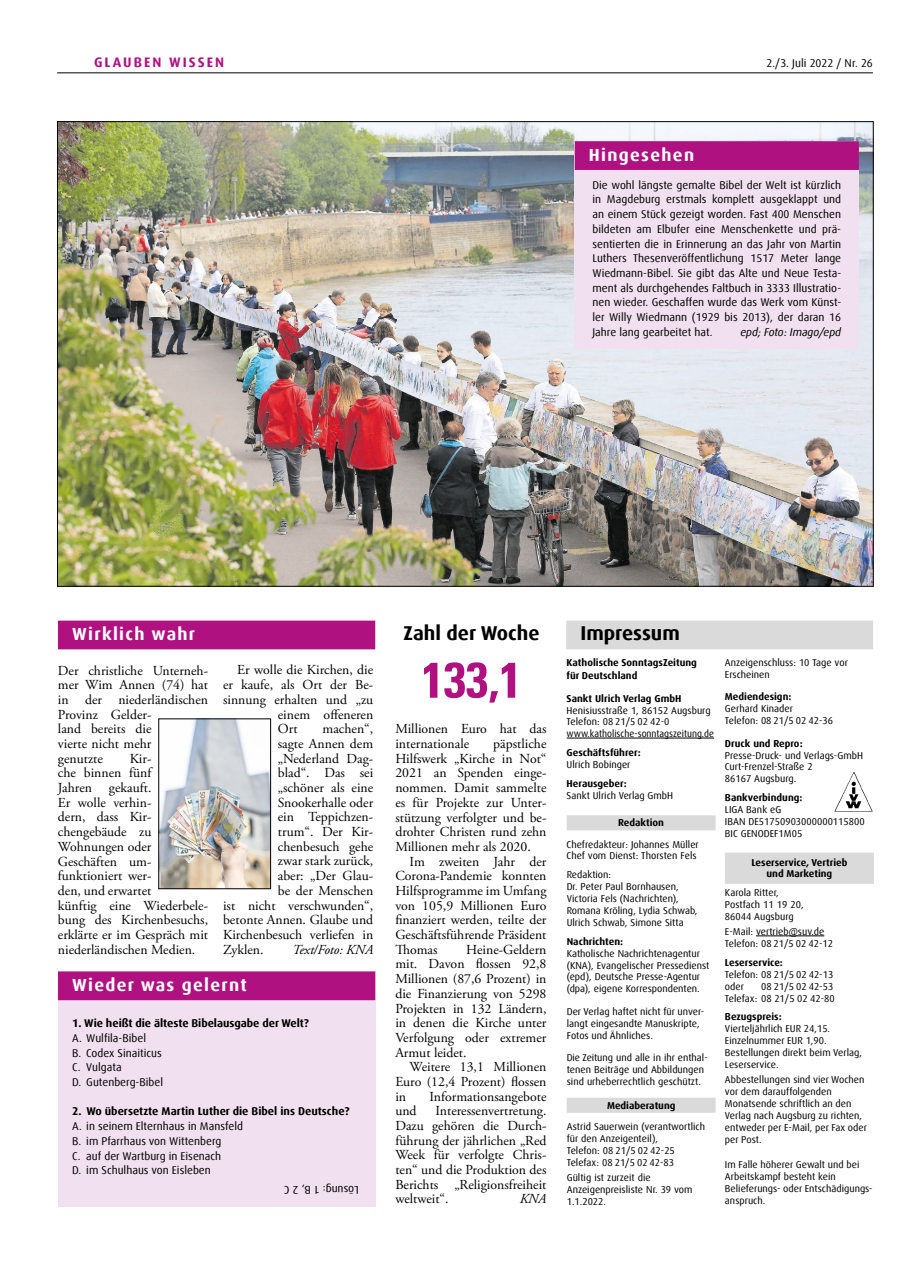
<style>
.page{position:relative;width:908px;height:1276px;background:#fff}
.page>*{position:absolute;margin:0;border:0;box-sizing:border-box;transform-origin:0 0}
.t1{font:700 condensed 50px "Univers LT Std";color:#af1280}
.t2{font:700 20px "Dax Offc Pro";color:#000}
.t3{font:700 17.5px "Dax Offc Pro";letter-spacing:.075em;color:#fff}
.t4{font:13.75px/14.6px "Adobe Garamond Pro";color:#000;text-align:justify}
.t5{font:italic 13.75px "Adobe Garamond Pro";color:#000}
.t6{font:700 13.75px "Dax Offc Pro";letter-spacing:.15em;color:#af1280}
.t7{font:11.25px/14.8px "Dax Offc Pro";color:#000}
.t8{font:700 11.25px "Dax Offc Pro";letter-spacing:-.005em;color:#000}
.t9{font:italic 11.25px "Dax Offc Pro";letter-spacing:-.005em;color:#000}
.t10{font:10px/11.9px "Dax Offc Pro";color:#000}
.t11{font:700 10px/12.5px "Dax Offc Pro";color:#000}
</style>
<div class="page">
<div style="left:58px;top:620px;width:317px;height:29px;background:#af1280"></div>
<div style="left:58px;top:971px;width:317px;height:235px;background:#f1e1f0"></div>
<div style="left:58px;top:971px;width:317px;height:29px;background:#af1280"></div>
<img style="left:160px;top:720px;width:108px;height:167px">
<div style="left:158px;top:718px;width:112px;height:171px;border:1px solid #000"></div>
<img style="left:59px;top:123px;width:812px;height:461px">
<div style="left:574px;top:141px;width:284px;height:208px;background:#f1e1f0"></div>
<div style="left:574px;top:141px;width:284px;height:29px;background:#af1280"></div>
<hr style="left:57px;top:73px;width:815px;height:1px;background:#000">
<hr style="left:566px;top:738px;width:147px;height:1px;background:#000">
<div style="left:566px;top:815px;width:149px;height:15px;background:#dadada"></div>
<div style="left:566px;top:1097px;width:149px;height:15px;background:#dadada"></div>
<div style="left:724px;top:852px;width:149px;height:32px;background:#dadada"></div>
<hr style="left:755px;top:935px;width:68px;height:1px;background:#000">
<img style="left:834px;top:772px;width:38px;height:39px">
<div style="left:566px;top:620px;width:306px;height:29px;background:#dadada"></div>
<p class="t6" style="left:94px;top:54px;width:131px">GLAUBEN WISSEN</p>
<p class="t7" style="left:766px;top:56px;width:108px">2./3. Juli 2022 / Nr. 26</p>
<p class="t3" style="left:588px;top:143px;width:107px">Hingesehen</p>
<p class="t7" style="left:592px;top:177px;width:250px;text-align:justify">Die wohl längste gemalte Bibel der Welt ist kürzlich in Magdeburg erstmals komplett ausgeklappt und an einem Stück gezeigt worden. Fast 400 Menschen bildeten am Elbufer eine Menschenkette und prä&shy;sentierten die in Erinnerung an das Jahr von Martin Luthers Thesenveröffentlichung 1517 Meter lange Wiedmann-Bibel. Sie gibt das Alte und Neue Testa&shy;ment als durchgehendes Faltbuch in 3333 Illustratio&shy;nen wieder. Geschaffen wurde das Werk vom Künst&shy;ler Willy Wiedmann (1929 bis 2013), der daran 16<br>Jahre lang gearbeitet hat.</p>
<p class="t9" style="left:740px;top:324px;width:102px">epd; Foto: Imago/epd</p>
<p class="t3" style="left:72px;top:622px;width:124px">Wirklich wahr</p>
<h2 class="t2" style="left:403px;top:620px;width:138px">Zahl der Woche</h2>
<p class="t4" style="left:237px;top:663px;width:137px">Er wolle die Kirchen, die</p>
<p class="t4" style="left:223px;top:678px;width:151px">er kaufe, als Ort der Be-</p>
<p class="t4" style="left:223px;top:692px;width:151px">sinnung erhalten und „zu</p>
<p class="t4" style="left:278px;top:707px;width:97px">einem offeneren</p>
<p class="t4" style="left:278px;top:722px;width:21px">Ort</p>
<p class="t4" style="left:322px;top:722px;width:52px">machen“,</p>
<p class="t4" style="left:278px;top:737px;width:97px">sagte Annen dem</p>
<p class="t4" style="left:278px;top:751px;width:97px">„Nederland Dag-</p>
<p class="t4" style="left:278px;top:766px;width:97px">blad“. Das sei</p>
<p class="t4" style="left:278px;top:781px;width:97px">„schöner als eine</p>
<p class="t4" style="left:278px;top:795px;width:97px">Snookerhalle oder</p>
<p class="t4" style="left:278px;top:810px;width:97px">ein Teppichzen-</p>
<p class="t4" style="left:278px;top:825px;width:97px">trum“. Der Kir-</p>
<p class="t4" style="left:278px;top:839px;width:97px">chenbesuch gehe</p>
<p class="t4" style="left:278px;top:854px;width:97px">zwar stark zurück,</p>
<p class="t4" style="left:278px;top:869px;width:97px">aber: „Der Glau-</p>
<p class="t4" style="left:278px;top:883px;width:97px">be der Menschen</p>
<p class="t4" style="left:223px;top:898px;width:152px">ist nicht verschwunden“,</p>
<p class="t4" style="left:223px;top:913px;width:151px">betonte Annen. Glaube und</p>
<p class="t4" style="left:223px;top:927px;width:151px">Kirchenbesuch verliefen in</p>
<p class="t4" style="left:223px;top:942px;width:42px">Zyklen.</p>
<p class="t5" style="left:292px;top:941px;width:82px">Text/Foto: KNA</p>
<p class="t3" style="left:72px;top:973px;width:176px">Wieder was gelernt</p>
<p class="t8" style="left:72px;top:1016px;width:238px">1. Wie heißt die älteste Bibelausgabe der Welt?</p>
<p class="t7" style="left:72px;top:1030px;width:92px">A. Wulfila-Bibel<br>B. Codex Sinaiticus<br>C. Vulgata<br>D. Gutenberg-Bibel</p>
<p class="t8" style="left:72px;top:1104px;width:279px">2. Wo übersetzte Martin Luther die Bibel ins Deutsche?</p>
<p class="t7" style="left:72px;top:1119px;width:172px">A. in seinem Elternhaus in Mansfeld<br>B. im Pfarrhaus von Wittenberg<br>C. auf der Wartburg in Eisenach<br>D. im Schulhaus von Eisleben</p>
<p class="t7" style="left:358px;top:1197px;width:76px;rotate:-180deg">Lösung: 1 B, 2 C</p>
<p class="t4" style="left:58px;top:663px;width:152px;text-align:left">Der christliche Unterneh&shy;mer Wim Annen (74) hat in der niederländischen<br>Provinz Gelder-<br>land bereits die<br>vierte nicht mehr<br>genutzte</p>
<p class="t4" style="left:58px;top:751px;width:152px;text-align:left;text-indent:72px">Kir-<br>che binnen fünf<br>Jahren gekauft.<br>Er wolle verhin-<br>dern, dass Kir&shy;chengebäude zu<br>Wohnungen oder<br>Geschäften um&shy;funktioniert wer-<br>den, und erwartet<br>künftig eine Wiederbele&shy;bung des Kirchenbesuchs, erklärte er im Gespräch mit niederländischen Medien.</p>
<h1 class="t1" style="left:421px;top:649px;width:101px">133,1</h1>
<p class="t4" style="left:395px;top:722px;width:153px">Millionen Euro hat das internationale</p>
<p class="t4" style="left:395px;top:737px;width:153px;text-indent:98px">päpstliche Hilfswerk „Kirche in Not“ 2021 an Spenden einge&shy;nommen. Damit sammelte es für Projekte zur Unter&shy;stützung verfolgter und be&shy;drohter Christen rund zehn Millionen mehr als 2020.</p>
<p class="t4" style="left:395px;top:854px;width:153px;text-indent:14px">Im zweiten Jahr der Corona-Pandemie konnten Hilfsprogramme im Umfang von 105,9 Millionen Euro finanziert werden, teilte der Geschäftsführende Präsident Thomas</p>
<p class="t4" style="left:395px;top:942px;width:152px;text-indent:71px">Heine-Geldern mit. Davon flossen 92,8<br>Millionen (87,6 Prozent) in die Finanzierung von 5298<br>Projekten in 132 Ländern, in denen die Kirche unter Verfolgung oder extremer Armut leidet.</p>
<p class="t4" style="left:395px;top:1060px;width:153px;text-indent:14px">Weitere 13,1 Millionen Euro (12,4 Prozent) flossen in</p>
<p class="t4" style="left:429px;top:1089px;width:118px">Informationsangebote</p>
<p class="t4" style="left:395px;top:1104px;width:23px">und</p>
<p class="t4" style="left:395px;top:1104px;width:152px;text-indent:40px">Interessenvertretung.<br>Dazu gehören die Durch&shy;führung der jährlichen „Red Week für verfolgte Chris&shy;ten“ und die Produktion des Berichts „Religionsfreiheit weltweit“.</p>
<p class="t5" style="left:519px;top:1190px;width:28px">KNA</p>
<h2 class="t2" style="left:580px;top:620px;width:101px">Impressum</h2>
<p class="t11" style="left:566px;top:656px;width:132px">Katholische SonntagsZeitung für Deutschland</p>
<p class="t11" style="left:566px;top:692px;width:116px">Sankt Ulrich Verlag GmbH</p>
<p class="t10" style="left:566px;top:704px;width:149px">Henisiusstraße 1, 86152 Augsburg<br>Telefon: 08 21/5 02 42-0 www.katholische-sonntagszeitung.de</p>
<p class="t11" style="left:566px;top:746px;width:75px">Geschäftsführer:</p>
<p class="t10" style="left:566px;top:759px;width:65px">Ulrich Bobinger</p>
<p class="t11" style="left:566px;top:777px;width:62px">Herausgeber:</p>
<p class="t10" style="left:566px;top:789px;width:108px">Sankt Ulrich Verlag GmbH</p>
<p class="t11" style="left:618px;top:816px;width:47px">Redaktion</p>
<p class="t10" style="left:566px;top:838px;width:134px">Chefredakteur: Johannes Müller<br>Chef vom Dienst: Thorsten Fels</p>
<p class="t10" style="left:566px;top:869px;width:132px">Redaktion:<br>Dr. Peter Paul Bornhausen,<br>Victoria Fels (Nachrichten),<br>Romana Kröling, Lydia Schwab,<br>Ulrich Schwab, Simone Sitta</p>
<p class="t11" style="left:566px;top:935px;width:58px">Nachrichten:</p>
<p class="t10" style="left:566px;top:947px;width:144px">Katholische Nachrichtenagentur (KNA), Evangelischer Pressedienst (epd), Deutsche Presse-Agentur (dpa), eigene Korrespondenten.</p>
<p class="t10" style="left:566px;top:1005px;width:139px">Der Verlag haftet nicht für unver&shy;langt eingesandte Manuskripte,<br>Fotos und Ähnliches.</p>
<p class="t10" style="left:566px;top:1051px;width:142px">Die Zeitung und alle in ihr enthal&shy;tenen Beiträge und Abbildungen sind urheberrechtlich geschützt.</p>
<p class="t11" style="left:606px;top:1099px;width:70px">Mediaberatung</p>
<p class="t10" style="left:566px;top:1120px;width:140px">Astrid Sauerwein (verantwortlich für den Anzeigenteil),<br>Telefon: 08 21/5 02 42-25<br>Telefax: 08 21/5 02 42-83</p>
<p class="t10" style="left:566px;top:1171px;width:127px">Gültig ist zurzeit die<br>Anzeigenpreisliste Nr. 39 vom<br>1.1.2022.</p>
<p class="t10" style="left:724px;top:656px;width:124px">Anzeigenschluss: 10 Tage vor<br>Erscheinen</p>
<p class="t11" style="left:724px;top:691px;width:68px">Mediendesign:</p>
<p class="t10" style="left:724px;top:703px;width:110px">Gerhard Kinader<br>Telefon: 08 21/5 02 42-36</p>
<p class="t11" style="left:724px;top:737px;width:79px">Druck und Repro:</p>
<p class="t10" style="left:724px;top:749px;width:139px">Presse-Druck- und Verlags-GmbH<br>Curt-Frenzel-Straße 2<br>86167 Augsburg.</p>
<p class="t11" style="left:724px;top:791px;width:79px">Bankverbindung:</p>
<p class="t10" style="left:724px;top:803px;width:141px">LIGA Bank eG<br>IBAN DE51750903000000115800<br>BIC GENODEF1M05</p>
<p class="t11" style="left:751px;top:856px;width:98px;line-height:11.9px;text-align:center">Leserservice, Vertrieb und Marketing</p>
<p class="t10" style="left:724px;top:886px;width:80px">Karola Ritter,<br>Postfach 11 19 20,<br>86044 Augsburg</p>
<p class="t10" style="left:724px;top:925px;width:110px">E-Mail: vertrieb@suv.de<br>Telefon: 08 21/5 02 42-12</p>
<p class="t11" style="left:724px;top:956px;width:59px">Leserservice:</p>
<p class="t10" style="left:724px;top:968px;width:110px">Telefon: 08 21/5 02 42-13 oder</p>
<p class="t10" style="left:724px;top:980px;width:111px;text-align:right">08 21/5 02 42-53<br>Telefax: 08 21/5 02 42-80</p>
<p class="t11" style="left:724px;top:1011px;width:58px">Bezugspreis:</p>
<p class="t10" style="left:724px;top:1023px;width:139px">Vierteljährlich EUR 24,15.<br>Einzelnummer EUR 1,90.<br>Bestellungen direkt beim Verlag,<br>Leserservice.</p>
<p class="t10" style="left:724px;top:1074px;width:143px">Abbestellungen sind vier Wochen vor dem darauffolgenden<br>Monatsende schriftlich an den<br>Verlag nach Augsburg zu richten, entweder per E-Mail, per Fax oder per Post.</p>
<p class="t10" style="left:724px;top:1158px;width:149px">Im Falle höherer Gewalt und bei<br>Arbeitskampf besteht kein<br>Belieferungs- oder Entschädigungs - anspruch.</p>
</div>
